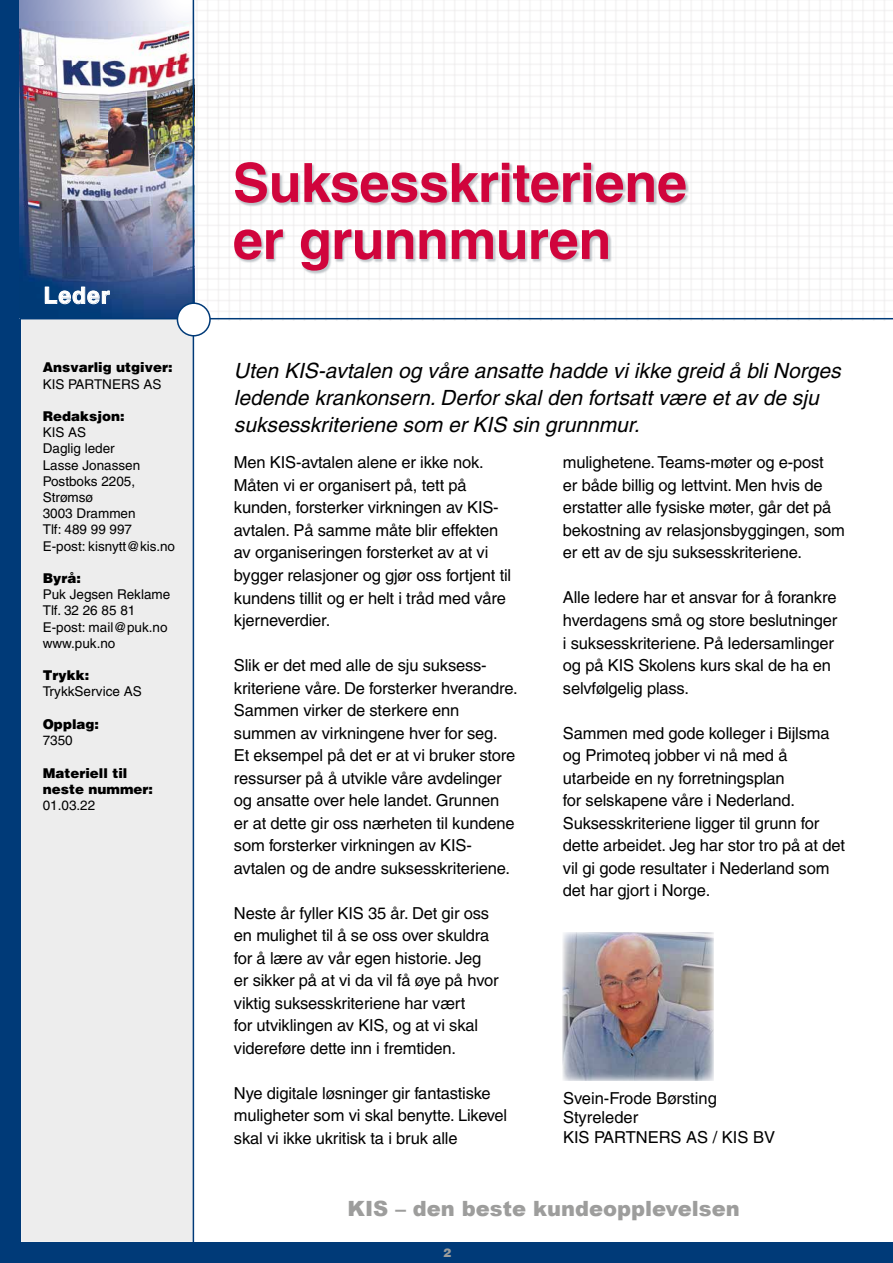
<style>
.page{position:relative;width:893px;height:1263px;background:#003a78}
.page>*{position:absolute;margin:0;border:0;box-sizing:border-box;transform-origin:0 0}
.t1{font:700 54px/57px "Helvetica";letter-spacing:-.01em;color:#d0043c}
.t2{font:700 22.65px "Helvetica";letter-spacing:.05em;color:#fff}
.t3{font:italic 21px/27px "Helvetica";color:#000}
.t4{font:900 21px "Arial";color:#9d9d9c}
.t5{font:16.5px/22.5px "Helvetica";letter-spacing:-.01em;color:#000}
.t6{font:13.5px/16.2px "Helvetica";color:#000}
.t7{font:900 13.5px/16.2px "Helvetica";color:#000}
.t8{font:900 12px "Helvetica";color:#9d9d9c}
</style>
<div class="page">
<div style="left:21px;top:0;width:872px;height:1242px;background:#fff"></div>
<div style="left:21px;top:319px;width:172px;height:923px;background:#ededed;border:2px solid #ededed"></div>
<img style="left:194px;top:0;width:699px;height:320px">
<div style="left:19px;top:0;width:175px;height:21px;background:linear-gradient(to right,#828ebb,#fff)"></div>
<img style="left:19px;top:21px;width:174px;height:297px">
<hr style="left:193px;top:0;width:1px;height:1242px;background:#003a78">
<img style="left:563px;top:932px;width:151px;height:149px">
<div style="left:235px;top:162px;width:454px;height:112px;background:#bac0c5;opacity:.75"></div>
<hr style="left:19px;top:318px;width:874px;height:1px;background:#003a78">
<div style="left:177px;top:303px;width:33px;height:33px;background:#fff;border-radius:50%"></div>
<div style="left:177px;top:302px;width:34px;height:34px;border:2px solid #003a78;border-radius:50%"></div>
<h2 class="t2" style="left:44px;top:282px;width:68px">Leder</h2>
<p class="t7" style="left:43px;top:359px;width:131px">Ansvarlig utgiver:</p>
<p class="t6" style="left:43px;top:376px;width:120px">KIS PARTNERS AS</p>
<p class="t7" style="left:43px;top:408px;width:83px">Redaksjon:</p>
<p class="t6" style="left:43px;top:424px;width:134px">KIS AS<br>Daglig leder<br>Lasse Jonassen<br>Postboks 2205,<br>Strømsø<br>3003 Drammen<br>Tlf: 489 99 997<br>E-post: kisnytt@kis.no</p>
<p class="t7" style="left:43px;top:570px;width:40px">Byrå:</p>
<p class="t6" style="left:43px;top:586px;width:129px">Puk Jegsen Reklame<br>Tlf. 32 26 85 81<br>E-post: mail@puk.no www.puk.no</p>
<p class="t7" style="left:43px;top:667px;width:48px">Trykk:</p>
<p class="t6" style="left:43px;top:684px;width:100px">TrykkService AS</p>
<p class="t7" style="left:43px;top:715px;width:58px">Opplag:</p>
<p class="t6" style="left:43px;top:732px;width:32px">7350</p>
<p class="t7" style="left:43px;top:764px;width:112px">Materiell til neste nummer:</p>
<p class="t6" style="left:43px;top:797px;width:54px">01.03.22</p>
<h1 class="t1" style="left:233px;top:154px;width:456px">Suksesskriteriene er grunnmuren</h1>
<p class="t3" style="left:234px;top:357px;width:608px">Uten KIS-avtalen og våre ansatte hadde vi ikke greid å bli Norges ledende krankonsern. Derfor skal den fortsatt være et av de sju suksesskriteriene som er KIS sin grunnmur.</p>
<p class="t5" style="left:234px;top:451px;width:279px">Men KIS-avtalen alene er ikke nok.<br>Måten vi er organisert på, tett på kunden, forsterker virkningen av KIS&shy;avtalen. På samme måte blir effekten av organiseringen forsterket av at vi bygger relasjoner og gjør oss fortjent til kundens tillit og er helt i tråd med våre kjerneverdier.</p>
<p class="t5" style="left:234px;top:654px;width:285px">Slik er det med alle de sju suksess&shy;kriteriene våre. De forsterker hverandre.<br>Sammen virker de sterkere enn summen av virkningene hver for seg.<br>Et eksempel på det er at vi bruker store ressurser på å utvikle våre avdelinger og ansatte over hele landet. Grunnen er at dette gir oss nærheten til kundene som forsterker virkningen av KIS&shy;avtalen og de andre suksesskriteriene.</p>
<p class="t5" style="left:234px;top:901px;width:266px">Neste år fyller KIS 35 år. Det gir oss en mulighet til å se oss over skuldra for å lære av vår egen historie. Jeg er sikker på at vi da vil få øye på hvor viktig suksesskriteriene har vært<br>for utviklingen av KIS, og at vi skal videreføre dette inn i fremtiden.</p>
<p class="t5" style="left:234px;top:1081px;width:275px">Nye digitale løsninger gir fantastiske muligheter som vi skal benytte. Likevel skal vi ikke ukritisk ta i bruk alle</p>
<p class="t5" style="left:563px;top:451px;width:283px">mulighetene. Teams-møter og e-post<br>er både billig og lettvint. Men hvis de erstatter alle fysiske møter, går det på bekostning av relasjonsbyggingen, som er ett av de sju suksesskriteriene.</p>
<p class="t5" style="left:563px;top:586px;width:276px">Alle ledere har et ansvar for å forankre hverdagens små og store beslutninger i suksesskriteriene. På ledersamlinger og på KIS Skolens kurs skal de ha en selvfølgelig plass.</p>
<p class="t5" style="left:563px;top:721px;width:284px">Sammen med gode kolleger i Bijlsma og Primoteq jobber vi nå med å utarbeide en ny forretningsplan<br>for selskapene våre i Nederland.<br>Suksesskriteriene ligger til grunn for dette arbeidet. Jeg har stor tro på at det vil gi gode resultater i Nederland som det har gjort i Norge.</p>
<p class="t5" style="left:563px;top:1088px;width:214px;line-height:19.8px">Svein-Frode Børsting<br>Styreleder<br>KIS PARTNERS AS / KIS BV</p>
<p class="t4" style="left:348px;top:1193px;width:394px">KIS – den beste kundeopplevelsen</p>
<p class="t8" style="left:443px;top:1244px;width:10px">2</p>
</div>
